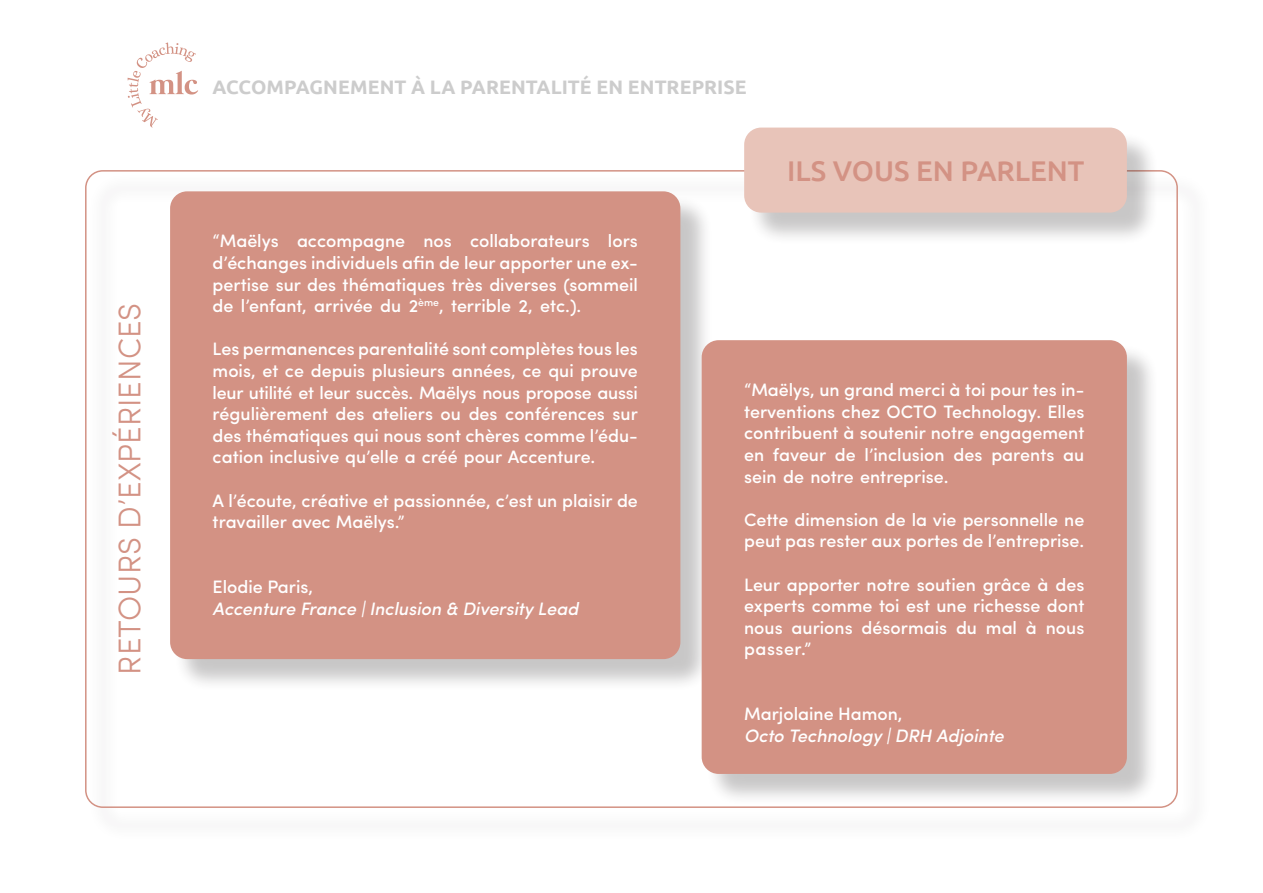
<style>
.page{position:relative;width:1263px;height:893px;background:#fff}
.page>*{position:absolute;margin:0;border:0;box-sizing:border-box;transform-origin:0 0}
.t1{font:300 31.5px "Sofia Pro";color:#d39284}
.t2{font:500 28.5px "Ubuntu";color:#d39284}
.t3{font:700 19.5px "Ubuntu";color:#ccc}
.t4{font:500 18px/21.6px "Sofia Pro";color:#fff;text-align:justify}
.t5{font:italic 500 18px "Sofia Pro";color:#fff}
</style>
<div class="page">
<svg style="left:128px;top:43px;width:70px;height:85px"></svg>
<div style="left:174px;top:195px;width:539px;height:496px;background:#231f20;opacity:.25"></div>
<div style="left:170px;top:191px;width:510px;height:468px;background:#d39284;border-radius:17px"></div>
<div style="left:705px;top:344px;width:454px;height:462px;background:#231f20;opacity:.25"></div>
<div style="left:702px;top:340px;width:425px;height:434px;background:#d39284;border-radius:17px"></div>
<div style="left:748px;top:131px;width:411px;height:114px;background:#231f20;opacity:.25"></div>
<div style="left:744px;top:128px;width:383px;height:85px;background:#e8c4b9;border-radius:17px"></div>
<p class="t1" style="left:106px;top:675px;width:373px;rotate:-90deg">RETOURS D’EXPÉRIENCES</p>
<p class="t3" style="left:213px;top:75px;width:536px">ACCOMPAGNEMENT À LA PARENTALITÉ EN ENTREPRISE</p>
<p class="t2" style="left:787px;top:153px;width:299px">ILS VOUS EN PARLENT</p>
<p class="t4" style="left:213px;top:229px;width:427px">“Maëlys accompagne nos collaborateurs lors d’échanges individuels afin de leur apporter une ex&shy;pertise sur des thématiques très diverses (sommeil de l’enfant, arrivée du 2<sup>ème</sup>, terrible 2, etc.).</p>
<p class="t4" style="left:213px;top:337px;width:427px">Les permanences parentalité sont complètes tous les mois, et ce depuis plusieurs années, ce qui prouve leur utilité et leur succès. Maëlys nous propose aussi régulièrement des ateliers ou des conférences sur des thématiques qui nous sont chères comme l’édu&shy;cation inclusive qu’elle a créé pour Accenture.</p>
<p class="t4" style="left:213px;top:488px;width:427px">A l’écoute, créative et passionnée, c’est un plaisir de travailler avec Maëlys.”</p>
<p class="t4" style="left:213px;top:575px;width:102px">Elodie Paris,</p>
<p class="t5" style="left:213px;top:595px;width:367px">Accenture France | Inclusion &amp; Diversity Lead</p>
<p class="t4" style="left:744px;top:378px;width:342px">“Maëlys, un grand merci à toi pour tes in&shy;terventions chez OCTO Technology. Elles contribuent à soutenir notre engagement en faveur de l’inclusion des parents au sein de notre entreprise.</p>
<p class="t4" style="left:744px;top:507px;width:342px">Cette dimension de la vie personnelle ne peut pas rester aux portes de l’entreprise.</p>
<p class="t4" style="left:744px;top:572px;width:342px">Leur apporter notre soutien grâce à des experts comme toi est une richesse dont nous aurions désormais du mal à nous passer.”</p>
<p class="t4" style="left:744px;top:702px;width:160px">Marjolaine Hamon,</p>
<p class="t5" style="left:744px;top:722px;width:261px">Octo Technology | DRH Adjointe</p>
</div>
